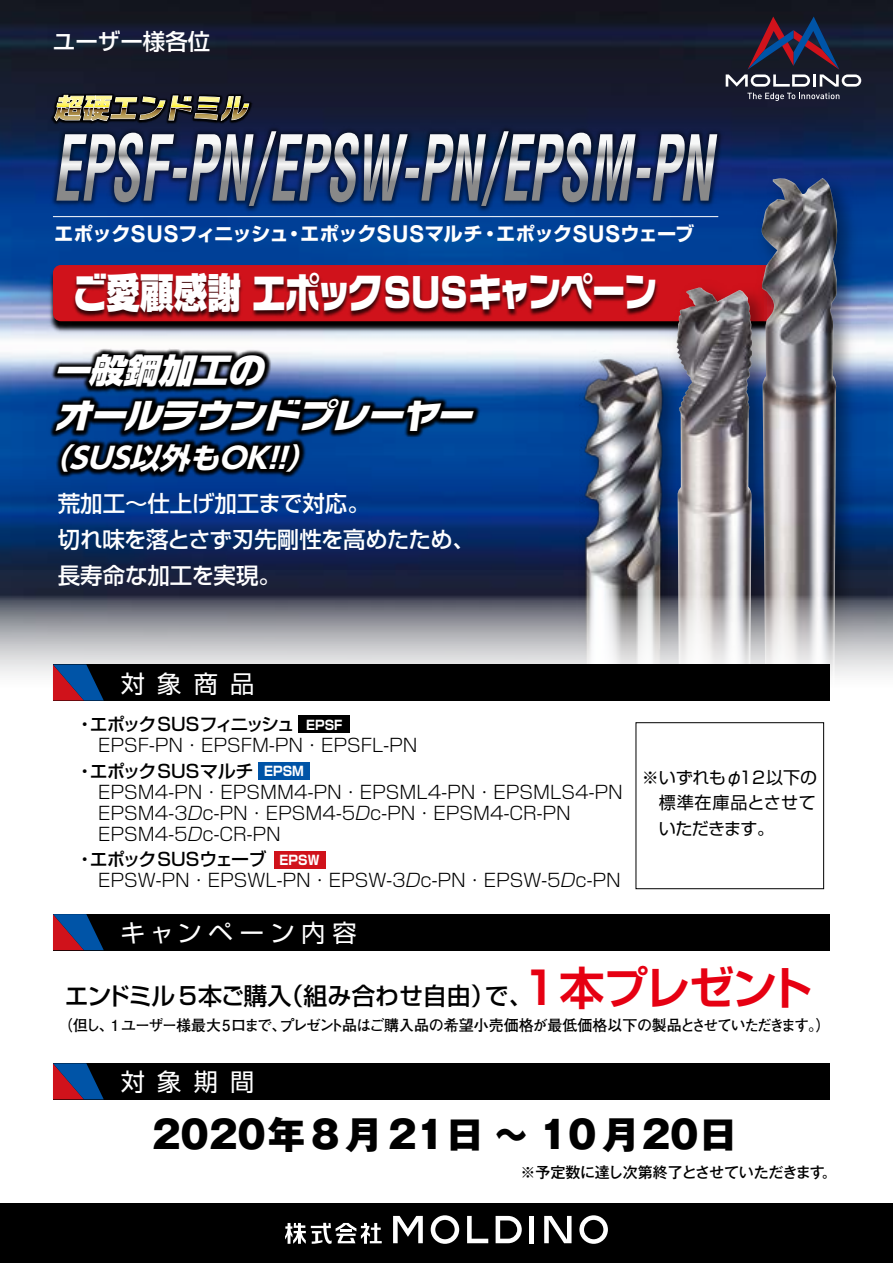
<style>
.page{position:relative;width:893px;height:1263px;background:#fff}
.page>*{position:absolute;margin:0;border:0;box-sizing:border-box;transform-origin:0 0}
.t1{font:900 40.5px "Shin Go Pro";color:#fff;scale:.83 1}
.t2{font:800 37.5px "Gothic MB101 Pro";letter-spacing:.025em;color:#000}
.t3{font:italic 900 33.45px "Logo Line Std";color:#fff;scale:1.04 1}
.t4{font:italic 900 33.45px "Shin Go Pro";color:#fff;scale:1.04 1}
.t5{font:italic 700 28.95px "UD Shin Go Pro";color:#fff;scale:1.04 1}
.t6{font:24.3px "Shin Go Pro";letter-spacing:.265em;color:#fff}
.t7{font:24.3px "Shin Go Pro";letter-spacing:.3em;color:#fff}
.t8{font:500 24px "Shin Go Pro";letter-spacing:-.01em;color:#000}
.t9{font:500 22.5px/36px "Shin Go Pro";letter-spacing:-.01em;color:#fff}
.t10{font:700 19.35px "Shin Go Pro";letter-spacing:-.035em;color:#fff}
.t11{font:300 18px/21px "Shin Go Pro";color:#000}
.t12{font:500 18px "Shin Go Pro";letter-spacing:-.13em;color:#000}
.t13{font:500 18px "Shin Go Pro";letter-spacing:-.04em;color:#000}
.t14{font:500 18px "Shin Go Pro";letter-spacing:-.005em;color:#000}
.t15{font:17.1px "Shin Go Pro";letter-spacing:-.005em;color:#000}
.t16{font:17.1px "Shin Go Pro";letter-spacing:.045em;color:#000}
.t17{font:700 15.3px "Futo Go B101 Pro";letter-spacing:-.055em;color:#000}
.t18{font:500 15px "Gothic MB101 Pro";letter-spacing:-.015em;color:#000}
.t19{font:700 13.05px "Shin Go Pro";color:#fff;scale:.9 1}
.s1{font-family:"Arial";font-size:23.1px}
.s2{font-family:"Logo Line Std"}
.s3{font-family:"Logo Line Std";font-size:38.55px}
.s4{font-family:"Shin Go Pro De";font-weight:700;font-size:45px;color:#e60012}
</style>
<div class="page">
<img style="left:0;top:0;width:893px;height:571px">
<img style="left:47px;top:276px;width:619px;height:57px">
<img style="left:68px;top:276px;width:593px;height:48px">
<img style="left:0;top:293px;width:553px;height:200px">
<img style="left:0;top:382px;width:368px;height:155px">
<div style="left:0;top:1203px;width:893px;height:60px;background:#000"></div>
<div style="left:53px;top:914px;width:776px;height:36px;background:#000"></div>
<svg style="left:53px;top:914px;width:51px;height:36px"></svg>
<div style="left:53px;top:1063px;width:776px;height:36px;background:#000"></div>
<svg style="left:53px;top:1063px;width:51px;height:36px"></svg>
<img style="left:0;top:65px;width:774px;height:211px">
<svg style="left:56px;top:131px;width:661px;height:75px;background:#4e6083"></svg>
<img style="left:0;top:37px;width:310px;height:148px">
<svg style="left:53px;top:95px;width:197px;height:26px;background:#716b4e"></svg>
<hr style="left:53px;top:216px;width:665px;height:1px;background:#fff">
<img style="left:750px;top:166px;width:117px;height:405px">
<img style="left:760px;top:178px;width:82px;height:393px">
<img style="left:666px;top:276px;width:115px;height:295px">
<img style="left:676px;top:288px;width:77px;height:283px">
<img style="left:574px;top:349px;width:116px;height:222px">
<img style="left:579px;top:350px;width:88px;height:221px">
<svg style="left:0;top:571px;width:893px;height:178px"></svg>
<div style="left:53px;top:664px;width:776px;height:36px;background:#000"></div>
<svg style="left:53px;top:664px;width:51px;height:36px"></svg>
<div style="left:636px;top:722px;width:188px;height:167px;border:1px solid #000"></div>
<div style="left:297px;top:715px;width:53px;height:19px;border:1px solid #fff"></div>
<div style="left:298px;top:716px;width:52px;height:17px;background:#000"></div>
<div style="left:258px;top:761px;width:53px;height:19px;border:1px solid #fff"></div>
<div style="left:258px;top:762px;width:52px;height:17px;background:#0054a7"></div>
<div style="left:273px;top:850px;width:53px;height:19px;border:1px solid #fff"></div>
<div style="left:274px;top:851px;width:51px;height:17px;background:#d0121b"></div>
<svg style="left:431px;top:1215px;width:28px;height:29px"></svg>
<svg style="left:579px;top:1215px;width:29px;height:29px"></svg>
<svg style="left:496px;top:1216px;width:26px;height:27px"></svg>
<svg style="left:467px;top:1216px;width:21px;height:27px"></svg>
<hr style="left:530px;top:1216px;width:4px;height:27px;background:#fff">
<svg style="left:544px;top:1216px;width:27px;height:27px"></svg>
<svg style="left:393px;top:1216px;width:30px;height:27px"></svg>
<svg style="left:285px;top:1223px;width:97px;height:21px"></svg>
<svg style="left:747px;top:93px;width:92px;height:8px"></svg>
<svg style="left:726px;top:17px;width:135px;height:70px;background:#333045"></svg>
<p class="t9" style="left:53px;top:21px;width:159px">ユーザー様各位</p>
<p class="t10" style="left:54px;top:219px;width:642px">エポック<span class="s1">SUS</span>フィニッシュ・エポック<span class="s1">SUS</span>マルチ・エポック<span class="s1">SUS</span>ウェーブ</p>
<h1 class="t1" style="left:73px;top:260px;width:705px"><span class="s2">ご</span>愛顧感謝 <span class="s2">エポック</span>SUS<span class="s3">キャンペーン</span></h1>
<h3 class="t4" style="left:54px;top:344px;width:210px">一般鋼加工<span class="s2">の</span></h3>
<h3 class="t3" style="left:55px;top:399px;width:410px">オールラウンドプレーヤー</h3>
<h3 class="t5" style="left:39px;top:434px;width:280px">（SUS以外もOK!!）</h3>
<p class="t9" style="left:58px;top:483px;width:419px">荒加工～仕上げ加工まで対応。<br>切れ味を落とさず刃先剛性を高めたため、長寿命な加工を実現。</p>
<h3 class="t7" style="left:121px;top:663px;width:135px">対象商品</h3>
<p class="t12" style="left:76px;top:709px;width:221px">・エポック SUSフィニッシュ</p>
<p class="t11" style="left:98px;top:733px;width:321px">EPSF-PN・EPSFM-PN・EPSFL-PN</p>
<p class="t14" style="left:76px;top:756px;width:179px">・エポックSUSマルチ</p>
<p class="t11" style="left:80px;top:779px;width:544px">　EPSM4-PN・EPSMM4-PN・EPSML4-PN・EPSMLS4-PN　EPSM4-3Dc-PN・EPSM4-5Dc-PN・EPSM4-CR-PN　EPSM4-5Dc-CR-PN</p>
<p class="t13" style="left:76px;top:844px;width:192px">・エポックSUSウェーブ</p>
<p class="t11" style="left:80px;top:868px;width:542px">　EPSW-PN・EPSWL-PN・EPSW-3Dc-PN・EPSW-5Dc-PN</p>
<p class="t19" style="left:306px;top:714px;width:42px">EPSF</p>
<p class="t19" style="left:264px;top:760px;width:46px">EPSM</p>
<p class="t19" style="left:280px;top:849px;width:46px">EPSW</p>
<h3 class="t6" style="left:121px;top:913px;width:238px">キャンペーン内容</h3>
<p class="t15" style="left:642px;top:763px;width:177px">※いずれもφ12以下の</p>
<p class="t16" style="left:659px;top:789px;width:159px">標準在庫品とさせて</p>
<p class="t15" style="left:642px;top:814px;width:134px">　いただきます。</p>
<h3 class="t8" style="left:65px;top:976px;width:750px">エンドミル 5本ご購入（組み合わせ自由）で、<span class="s4">1本プレゼント</span></h3>
<p class="t17" style="left:58px;top:1013px;width:774px">（但し、1 ユーザー様最大5口まで、プレゼント品はご購入品の希望小売価格が最低価格以下の製品とさせていただきます。）</p>
<h3 class="t7" style="left:121px;top:1062px;width:135px">対象期間</h3>
<h2 class="t2" style="left:152px;top:1104px;width:586px">2020年8月21日 ～ 10月20日</h2>
<p class="t18" style="left:520px;top:1159px;width:318px">※予定数に達し次第終了とさせていただきます。</p>
</div>
